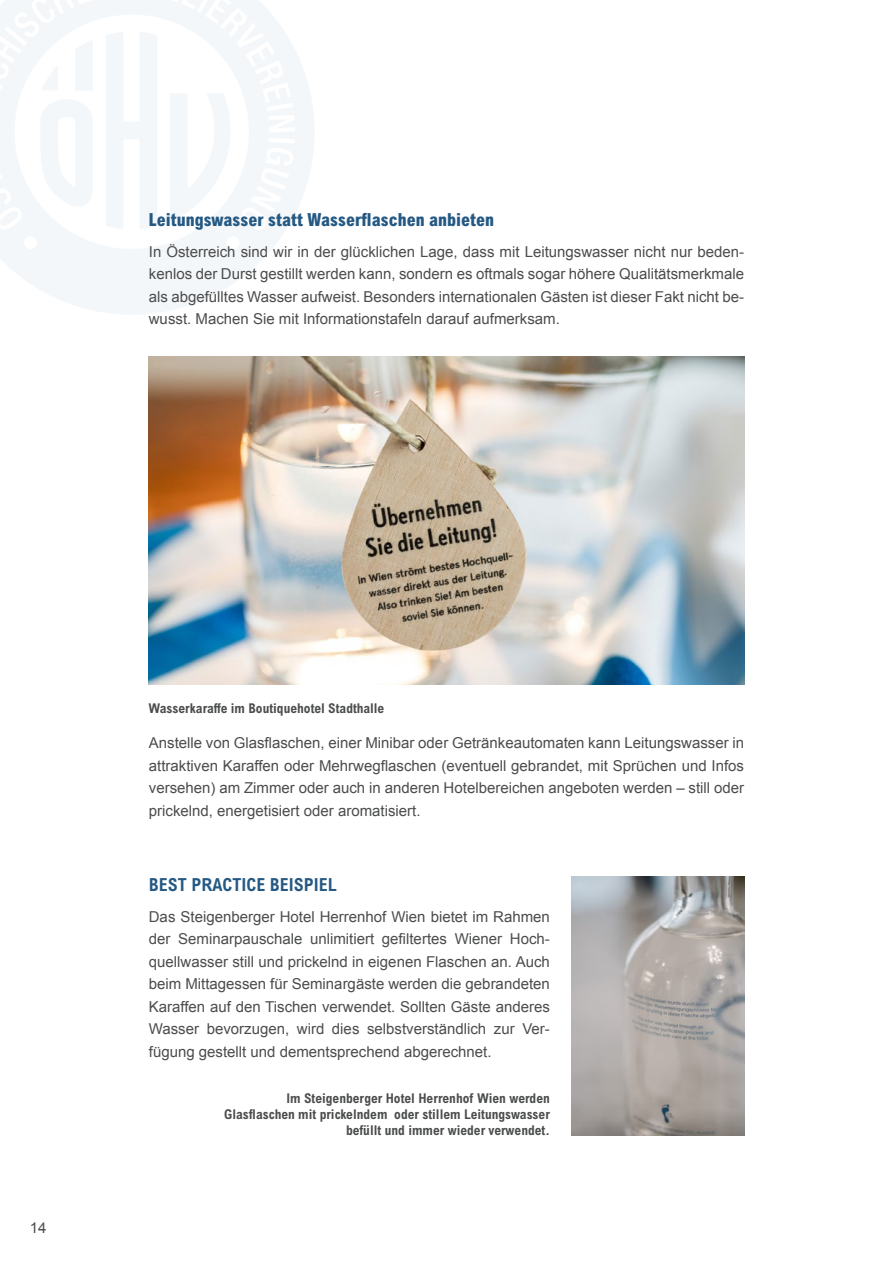
<style>
.page{position:relative;width:893px;height:1263px;background:#fff}
.page>*{position:absolute;margin:0;border:0;box-sizing:border-box;transform-origin:0 0}
.t1{font:800 condensed 18px "Arial MT Pro";color:#255983}
.t2{font:700 condensed 18px "Arial MT Pro";color:#255983}
.t3{font:15px/22.5px "Arial";color:#4b4c4d;text-align:justify}
.t4{font:700 condensed 13.5px/16.2px "Arial MT Pro";color:#4b4c4d;text-align:right}
</style>
<div class="page">
<svg style="left:0;top:0;width:314px;height:314px;fill:#f4f7f9"></svg>
<svg style="left:233px;top:13px;width:10px;height:10px"></svg>
<svg style="left:40px;top:99px;width:53px;height:108px"></svg>
<svg style="left:170px;top:93px;width:61px;height:128px"></svg>
<svg style="left:105px;top:32px;width:52px;height:197px"></svg>
<svg style="left:75px;top:40px;width:18px;height:51px"></svg>
<svg style="left:42px;top:66px;width:16px;height:24px"></svg>
<img style="left:149px;top:357px;width:595px;height:327px">
<img style="left:571px;top:876px;width:173px;height:259px">
<p class="t1" style="left:149px;top:208px;width:347px">Leitungswasser statt Wasserflaschen anbieten</p>
<p class="t3" style="left:149px;top:240px;width:597px">In Österreich sind wir in der glücklichen Lage, dass mit Leitungswasser nicht nur beden&shy;kenlos der Durst gestillt werden kann, sondern es oftmals sogar höhere Qualitätsmerkmale als abgefülltes Wasser aufweist. Besonders internationalen Gästen ist dieser Fakt nicht be&shy;wusst. Machen Sie mit Informationstafeln darauf aufmerksam.</p>
<p class="t3" style="left:30px;top:1217px;width:18px">14</p>
<p class="t4" style="left:149px;top:701px;width:237px">Wasserkaraffe im Boutiquehotel Stadthalle</p>
<p class="t3" style="left:149px;top:732px;width:597px">Anstelle von Glasflaschen, einer Minibar oder Getränkeautomaten kann Leitungswasser in attraktiven Karaffen oder Mehrwegflaschen (eventuell gebrandet, mit Sprüchen und Infos versehen) am Zimmer oder auch in anderen Hotelbereichen angeboten werden – still oder prickelnd, energetisiert oder aromatisiert.</p>
<p class="t2" style="left:149px;top:874px;width:190px">BEST PRACTICE BEISPIEL</p>
<p class="t3" style="left:149px;top:905px;width:403px">Das Steigenberger Hotel Herrenhof Wien bietet im Rahmen der Seminarpauschale unlimitiert gefiltertes Wiener Hoch&shy;quellwasser still und prickelnd in eigenen Flaschen an. Auch beim Mittagessen für Seminargäste werden die gebrandeten Karaffen auf den Tischen verwendet. Sollten Gäste anderes Wasser bevorzugen, wird dies selbstverständlich zur Ver&shy;fügung gestellt und dementsprechend abgerechnet.</p>
<p class="t4" style="left:224px;top:1090px;width:327px">Im Steigenberger Hotel Herrenhof Wien werden<br>Glasflaschen mit prickelndem oder stillem Leitungswasser befüllt und immer wieder verwendet.</p>
</div>
